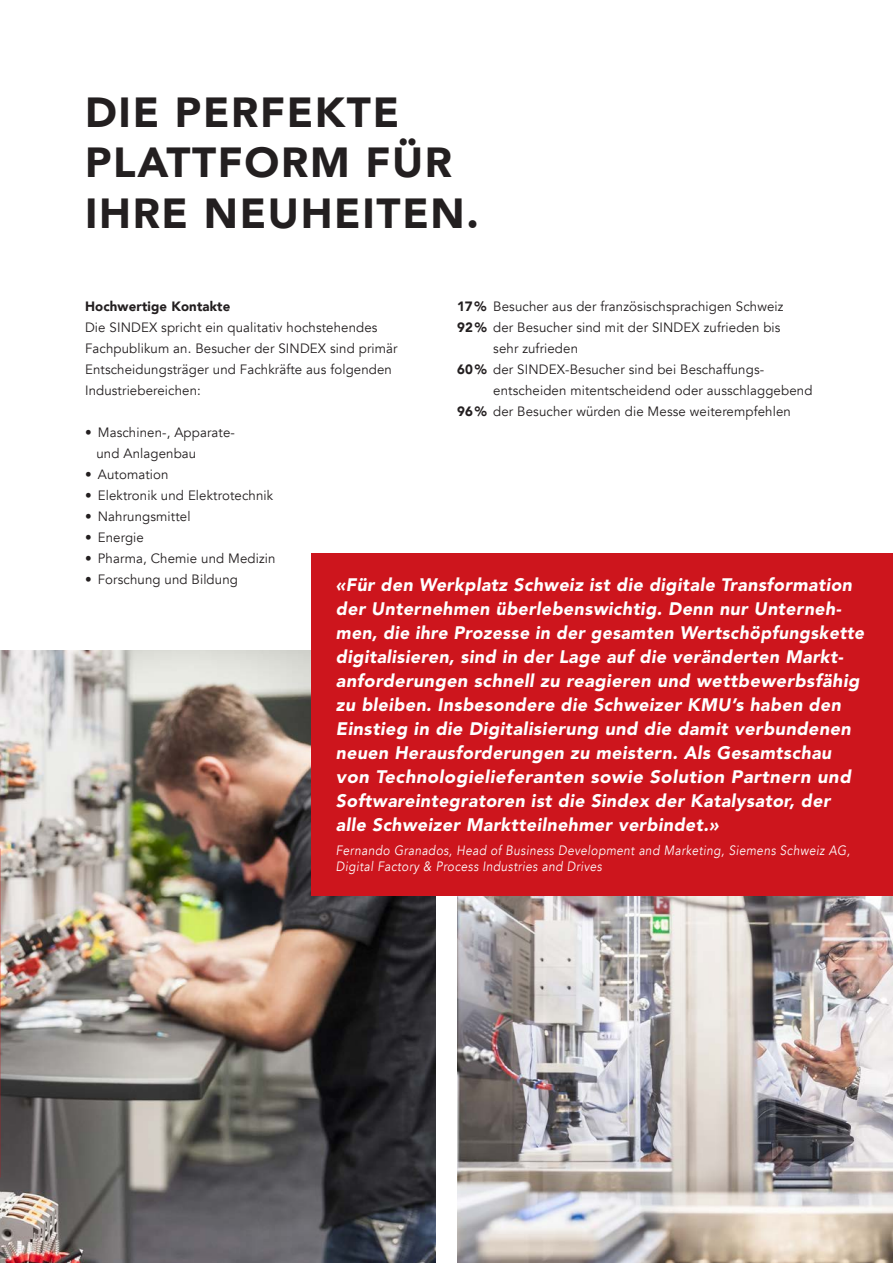
<style>
.page{position:relative;width:893px;height:1263px;background:#fff}
.page>*{position:absolute;margin:0;border:0;box-sizing:border-box;transform-origin:0 0}
.t1{font:900 42px/50.4px "Avenir";letter-spacing:.04em;color:#231f20}
.t2{font:italic 900 18px/24px "Avenir LT Std";letter-spacing:.025em;color:#fff}
.t3{font:13.5px/21px "Avenir";letter-spacing:.01em;color:#231f20}
.t4{font:italic 13.5px/16.5px "Avenir";letter-spacing:.04em;color:#fff;scale:.87 1}
.t5{font:900 13.5px "Avenir";letter-spacing:.01em;color:#231f20}
.s1{font-weight:900}
</style>
<div class="page">
<img style="left:0;top:651px;width:436px;height:612px">
<img style="left:457px;top:896px;width:436px;height:367px">
<div style="left:312px;top:553px;width:581px;height:343px;background:#cd151d"></div>
<h1 class="t1" style="left:85px;top:86px;width:395px">DIE PERFEKTE<br>PLATTFORM FÜR<br>IHRE NEUHEITEN.</h1>
<p class="t3" style="left:457px;top:296px;width:328px"><span class="s1">17%</span> Besucher aus der französischsprachigen Schweiz</p>
<p class="t3" style="left:457px;top:317px;width:325px"><span class="s1">92%</span> der Besucher sind mit der SINDEX zufrieden bis</p>
<p class="t3" style="left:493px;top:338px;width:86px">sehr zufrieden</p>
<p class="t3" style="left:457px;top:359px;width:309px"><span class="s1">60%</span> der SINDEX-Besucher sind bei Beschaffungs-</p>
<p class="t3" style="left:493px;top:380px;width:321px">entscheiden mitentscheidend oder ausschlaggebend</p>
<p class="t3" style="left:457px;top:401px;width:335px"><span class="s1">96%</span> der Besucher würden die Messe weiterempfehlen</p>
<p class="t5" style="left:85px;top:295px;width:147px">Hochwertige Kontakte</p>
<p class="t3" style="left:85px;top:317px;width:314px">Die SINDEX spricht ein qualitativ hochstehendes Fachpublikum an. Besucher der SINDEX sind primär Entscheidungsträger und Fachkräfte aus folgenden Industriebereichen:</p>
<p class="t3" style="left:96px;top:422px;width:140px;text-indent:-11px">• Maschinen-, Apparate&shy;und Anlagenbau</p>
<p class="t3" style="left:85px;top:464px;width:85px">• Automation</p>
<p class="t3" style="left:85px;top:485px;width:190px">• Elektronik und Elektrotechnik</p>
<p class="t3" style="left:85px;top:506px;width:107px">• Nahrungsmittel</p>
<p class="t3" style="left:85px;top:527px;width:60px">• Energie</p>
<p class="t3" style="left:85px;top:548px;width:192px">• Pharma, Chemie und Medizin</p>
<p class="t3" style="left:85px;top:569px;width:154px">• Forschung und Bildung</p>
<p class="t2" style="left:336px;top:573px;width:530px">«Für den Werkplatz Schweiz ist die digitale Transformation der Unternehmen überlebenswichtig. Denn nur Unterneh&shy;men, die ihre Prozesse in der gesamten Wertschöpfungskette digitalisieren, sind in der Lage auf die veränderten Markt&shy;anforderungen schnell zu reagieren und wettbewerbsfähig zu bleiben. Insbesondere die Schweizer KMU’s haben den Einstieg in die Digitalisierung und die damit verbundenen neuen Herausforderungen zu meistern. Als Gesamtschau von Technologielieferanten sowie Solution Partnern und Softwareintegratoren ist die Sindex der Katalysator, der alle Schweizer Marktteilnehmer verbindet.»</p>
<p class="t4" style="left:336px;top:842px;width:593px">Fernando Granados, Head of Business Development and Marketing, Siemens Schweiz AG,<br>Digital Factory &amp; Process Industries and Drives</p>
</div>
